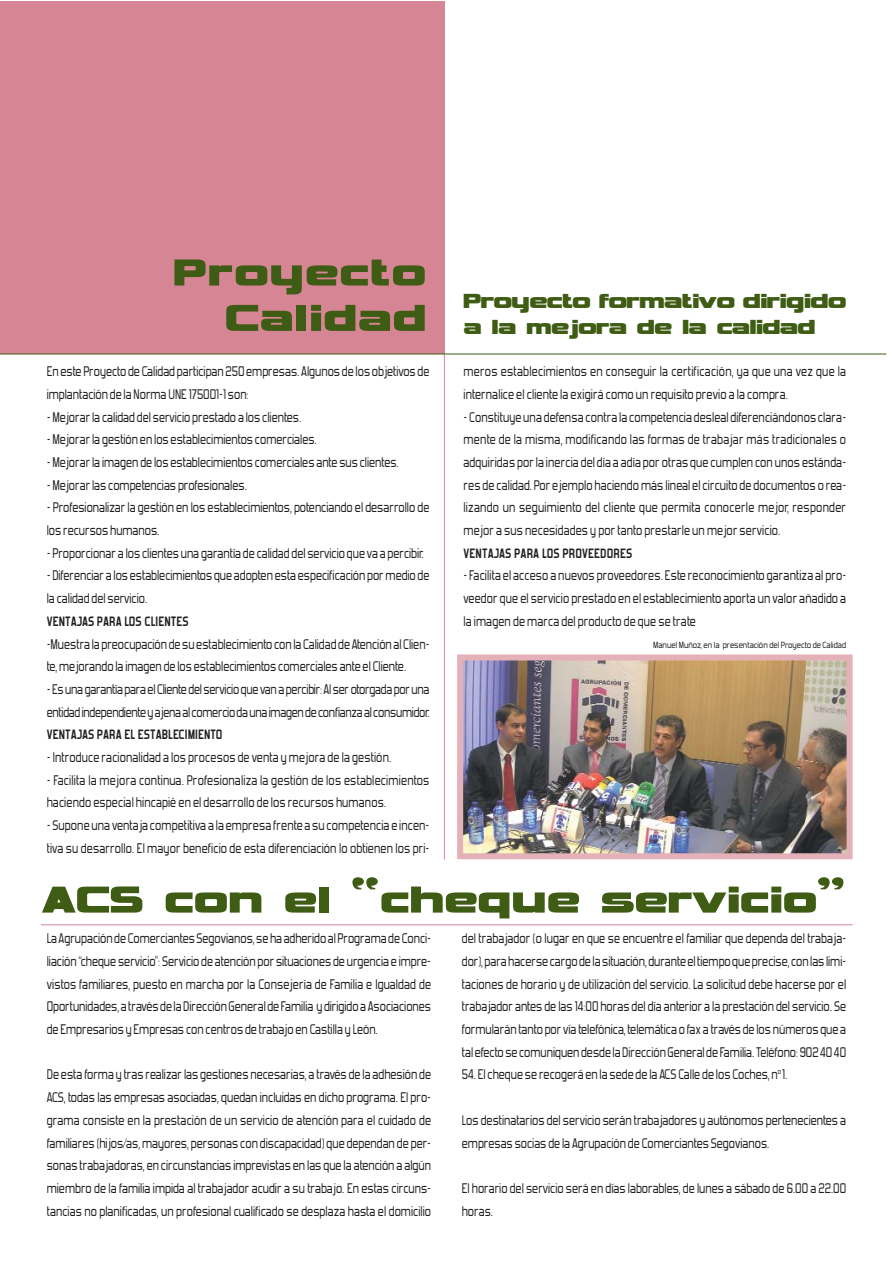
<style>
.page{position:relative;width:893px;height:1263px;background:#fff}
.page>*{position:absolute;margin:0;border:0;box-sizing:border-box;transform-origin:0 0}
.t1{font:52.5px "Vipnagorgialla";letter-spacing:.01em;color:#3e5c13}
.t2{font:52.5px/45.3px "Vipnagorgialla";letter-spacing:.035em;color:#3e5c13;text-align:right}
.t3{font:28.5px/25.5px "Vipnagorgialla";letter-spacing:-.015em;color:#3e5c13}
.t4{font:16.5px/22.6px "Forgotten Futurist";color:#231f20;scale:.9 1}
.t5{font:700 15px "Forgotten Futurist";letter-spacing:.005em;color:#231f20;scale:.9 1}
.t6{font:10.5px "Forgotten Futurist";color:#231f20}
</style>
<div class="page">
<div style="left:0;top:1px;width:445px;height:353px;background:#d68595"></div>
<hr style="left:41px;top:924px;width:812px;height:1px;background:#d68595">
<img style="left:464px;top:661px;width:382px;height:191px">
<div style="left:457px;top:654px;width:396px;height:205px;border:6px solid #e5b1b9"></div>
<hr style="left:444px;top:354px;width:1px;height:505px;background:#d68595">
<hr style="left:0;top:354px;width:886px;height:1px;background:#3e5c13">
<h1 class="t2" style="left:174px;top:245px;width:253px">Proyecto<br>Calidad</h1>
<p class="t4" style="left:47px;top:359px;width:427px">En este Proyecto de Calidad participan 250 empresas. Algunos de los objetivos de implantación de la Norma UNE 175001-1 son:</p>
<p class="t4" style="left:47px;top:405px;width:284px">- Mejorar la calidad del servicio prestado a los clientes.</p>
<p class="t4" style="left:47px;top:427px;width:302px">- Mejorar la gestión en los establecimientos comerciales.</p>
<p class="t4" style="left:47px;top:450px;width:393px">- Mejorar la imagen de los establecimientos comerciales ante sus clientes.</p>
<p class="t4" style="left:47px;top:473px;width:224px">- Mejorar las competencias profesionales.</p>
<p class="t4" style="left:47px;top:495px;width:427px">- Profesionalizar la gestión en los establecimientos, potenciando el desarrollo de los recursos humanos.</p>
<p class="t4" style="left:47px;top:541px;width:420px">- Proporcionar a los clientes una garantía de calidad del servicio que va a percibir.</p>
<p class="t4" style="left:47px;top:563px;width:427px">- Diferenciar a los establecimientos que adopten esta especificación por medio de la calidad del servicio.</p>
<p class="t5" style="left:47px;top:616px;width:159px">VENTAJAS PARA LOS CLIENTES</p>
<p class="t4" style="left:47px;top:631px;width:427px">-Muestra la preocupación de su establecimiento con la Calidad de Atención al Clien&shy;te, mejorando la imagen de los establecimientos comerciales ante el Cliente.</p>
<p class="t4" style="left:47px;top:677px;width:427px">- Es una garantía para el Cliente del servicio que van a percibir: Al ser otorgada por una entidad independiente y ajena al comercio da una imagen de confianza al consumidor.</p>
<p class="t5" style="left:47px;top:730px;width:197px">VENTAJAS PARA EL ESTABLECIMIENTO</p>
<p class="t4" style="left:47px;top:745px;width:384px">- Introduce racionalidad a los procesos de venta y mejora de la gestión.</p>
<p class="t4" style="left:47px;top:767px;width:427px">- Facilita la mejora continua. Profesionaliza la gestión de los establecimientos haciendo especial hincapié en el desarrollo de los recursos humanos.</p>
<p class="t4" style="left:47px;top:813px;width:427px">- Supone una ventaja competitiva a la empresa frente a su competencia e incen&shy;tiva su desarrollo. El mayor beneficio de esta diferenciación lo obtienen los pri-</p>
<h2 class="t3" style="left:463px;top:286px;width:384px">Proyecto formativo dirigido a la mejora de la calidad</h2>
<p class="t4" style="left:463px;top:359px;width:427px">meros establecimientos en conseguir la certificación, ya que una vez que la internalice el cliente la exigirá como un requisito previo a la compra.</p>
<p class="t4" style="left:463px;top:405px;width:427px;text-align:justify">- Constituye una defensa contra la competencia desleal diferenciándonos clara&shy;mente de la misma, modificando las formas de trabajar más tradicionales o adquiridas por la inercia del día a adía por otras que cumplen con unos estánda&shy;res de calidad. Por ejemplo haciendo más lineal el circuito de documentos o rea&shy;lizando un seguimiento del cliente que permita conocerle mejor, responder mejor a sus necesidades y por tanto prestarle un mejor servicio.</p>
<p class="t5" style="left:463px;top:548px;width:189px">VENTAJAS PARA LOS PROVEEDORES</p>
<p class="t4" style="left:463px;top:563px;width:427px;text-align:justify">- Facilita el acceso a nuevos proveedores. Este reconocimiento garantiza al pro&shy;veedor que el servicio prestado en el establecimiento aporta un valor añadido a la imagen de marca del producto de que se trate</p>
<p class="t6" style="left:653px;top:638px;width:194px">Manuel Muñoz, en la presentación del Proyecto de Calidad</p>
<h1 class="t1" style="left:42px;top:864px;width:806px">ACS con el “cheque servicio”</h1>
<p class="t4" style="left:47px;top:926px;width:429px;text-align:justify">La Agrupación de Comerciantes Segovianos, se ha adherido al Programa de Conci&shy;liación “cheque servicio”: Servicio de atención por situaciones de urgencia e impre&shy;vistos familiares, puesto en marcha por la Consejería de Familia e Igualdad de Oportunidades, a través de la Dirección General de Familia y dirigido a Asociaciones de Empresarios y Empresas con centros de trabajo en Castilla y León.</p>
<p class="t4" style="left:47px;top:1062px;width:429px;text-align:justify">De esta forma y tras realizar las gestiones necesarias, a través de la adhesión de ACS, todas las empresas asociadas, quedan incluidas en dicho programa. El pro&shy;grama consiste en la prestación de un servicio de atención para el cuidado de familiares (hijos/as, mayores, personas con discapacidad) que dependan de per&shy;sonas trabajadoras, en circunstancias imprevistas en las que la atención a algún miembro de la familia impida al trabajador acudir a su trabajo. En estas circuns&shy;tancias no planificadas, un profesional cualificado se desplaza hasta el domicilio</p>
<p class="t4" style="left:462px;top:926px;width:429px;text-align:justify">del trabajador (o lugar en que se encuentre el familiar que dependa del trabaja&shy;dor), para hacerse cargo de la situación, durante el tiempo que precise, con las limi&shy;taciones de horario y de utilización del servicio. La solicitud debe hacerse por el trabajador antes de las 14:00 horas del día anterior a la prestación del servicio. Se formularán tanto por vía telefónica, telemática o fax a través de los números que a tal efecto se comuniquen desde la Dirección General de Familia. Teléfono: 902 40 40</p>
<p class="t4" style="left:462px;top:1062px;width:363px">54. El cheque se recogerá en la sede de la ACS Calle de los Coches, n<sup>o</sup> 1.</p>
<p class="t4" style="left:462px;top:1108px;width:429px">Los destinatarios del servicio serán trabajadores y autónomos pertenecientes a empresas socias de la Agrupación de Comerciantes Segovianos.</p>
<p class="t4" style="left:462px;top:1176px;width:429px">El horario del servicio será en días laborables, de lunes a sábado de 6.00 a 22.00 horas.</p>
</div>
